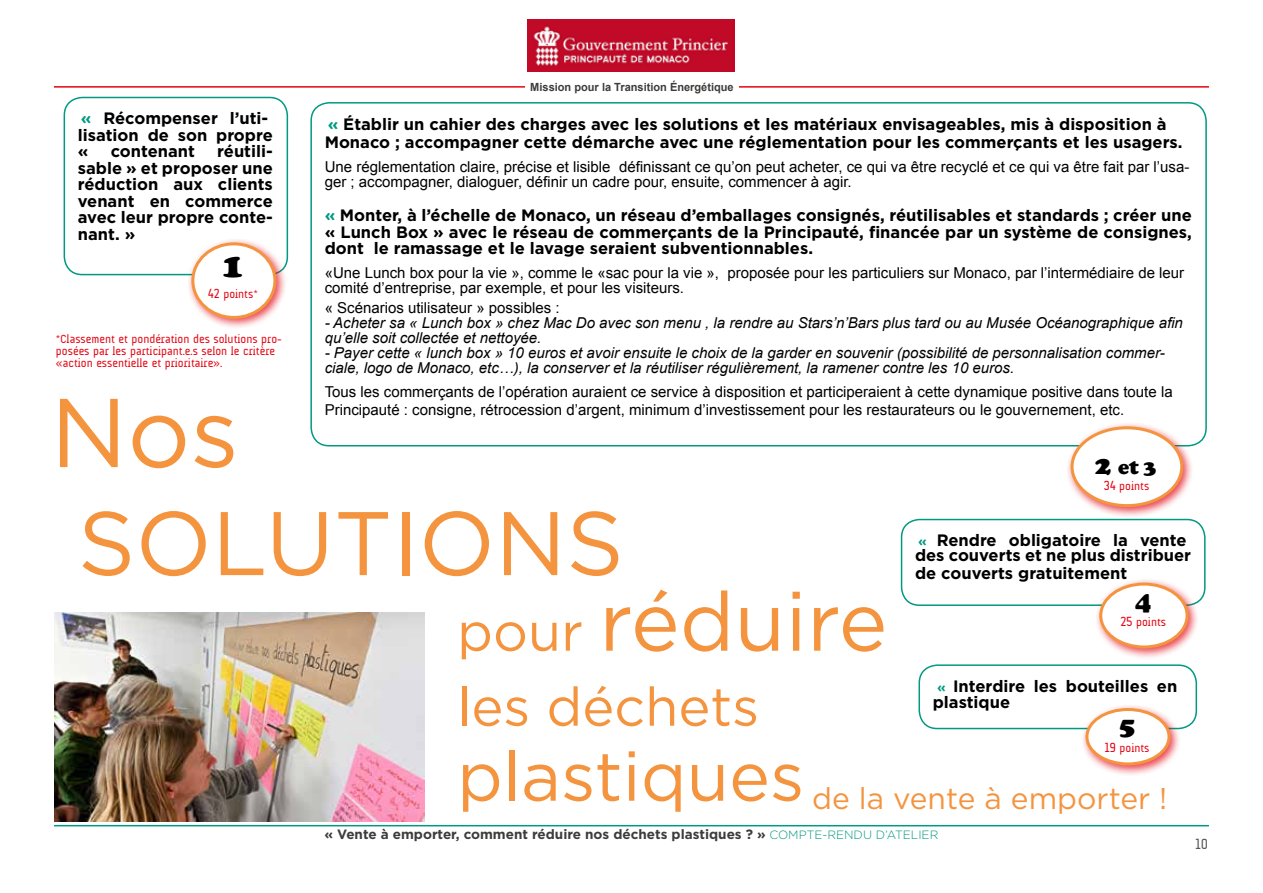
<style>
.page{position:relative;width:1263px;height:893px;background:#fff}
.page>*{position:absolute;margin:0;border:0;box-sizing:border-box;transform-origin:0 0}
.t1{font:97.5px "Gotham";color:#f4943f}
.t2{font:90px "Gotham";color:#f4943f}
.t3{font:82.5px "Gotham";color:#f4943f}
.t4{font:69px "Gotham";color:#f4943f}
.t5{font:54px "Gotham";color:#f4943f}
.t6{font:900 36px "Cooper";color:#000}
.t7{font:30px "Gotham";color:#f4943f}
.t8{font:900 27px "Cooper";color:#000}
.t9{font:900 21px "Cooper";color:#000}
.t10{font:700 16.5px/16.5px "Gotham";color:#000}
.t11{font:15px/15px "Arial";color:#000}
.t12{font:italic 15px/15px "Arial";color:#000}
.t13{font:15px "A Udimat";color:#56575d}
.t14{font:700 13.5px "Gotham";color:#3c3c3b}
.t15{font:12px/12px "A Udimat";color:#e30613}
.t16{font:700 11.25px "Arial";color:#3c3c3b}
.s1{color:#009982}
.s2{font-size:13.5px}
.s3{font-size:27px}
.s4{font-size:54px}
.s5{font-size:13.5px;color:#009982}
.s6{font-weight:300;font-size:12px;color:#009982}
</style>
<div class="page">
<hr style="left:54px;top:86px;width:1155px;height:2px;background:#e30613">
<hr style="left:54px;top:825px;width:1155px;height:1px;background:#009982">
<img style="left:528px;top:19px;width:206px;height:53px">
<div style="left:525px;top:83px;width:214px;height:19px;background:#fff"></div>
<div style="left:310px;top:102px;width:897px;height:344px;border:2px solid #009982;border-radius:18px"></div>
<div style="left:901px;top:519px;width:304px;height:87px;border:2px solid #009982;border-radius:18px"></div>
<div style="left:64px;top:97px;width:224px;height:178px;border:2px solid #009982;border-radius:18px"></div>
<div style="left:187px;top:238px;width:100px;height:92px;background:#e30613;opacity:.75"></div>
<div style="left:193px;top:244px;width:82px;height:73px;background:#fff;border-radius:50%"></div>
<div style="left:191px;top:242px;width:85px;height:77px;border:3px solid #f4943f;border-radius:50%"></div>
<div style="left:1066px;top:421px;width:128px;height:97px;background:#e30613;opacity:.75"></div>
<div style="left:1072px;top:428px;width:110px;height:78px;background:#fff;border-radius:50%"></div>
<div style="left:1070px;top:426px;width:113px;height:81px;border:3px solid #f4943f;border-radius:50%"></div>
<div style="left:1094px;top:577px;width:105px;height:82px;background:#e30613;opacity:.75"></div>
<div style="left:1101px;top:584px;width:86px;height:63px;background:#fff;border-radius:50%"></div>
<div style="left:1099px;top:583px;width:89px;height:65px;border:3px solid #f4943f;border-radius:50%"></div>
<div style="left:918px;top:664px;width:279px;height:65px;border:2px solid #009982;border-radius:18px"></div>
<div style="left:1081px;top:703px;width:100px;height:73px;background:#e30613;opacity:.75"></div>
<div style="left:1087px;top:709px;width:82px;height:55px;background:#fff;border-radius:50%"></div>
<div style="left:1085px;top:708px;width:85px;height:57px;border:3px solid #f4943f;border-radius:50%"></div>
<img style="left:55px;top:612px;width:370px;height:210px">
<p class="t10" style="left:78px;top:110px;width:196px"><span class="s1">«</span> Récompenser l’uti&shy;lisation de son propre «</p>
<p class="t10" style="left:78px;top:143px;width:197px;text-align:justify;text-indent:139px">réutili&shy;sable » et proposer une réduction aux clients venant en commerce avec leur propre conte&shy;nant. »</p>
<h3 class="t6" style="left:222px;top:244px;width:23px">1</h3>
<p class="t15" style="left:208px;top:287px;width:51px"><span class="s2">42</span> points*</p>
<p class="t10" style="left:111px;top:143px;width:86px">contenant</p>
<p class="t15" style="left:56px;top:333px;width:227px">*Classement et pondération des solutions pro&shy;posées par les participant.e.s selon le critère «action essentielle et prioritaire».</p>
<h1 class="t1" style="left:50px;top:370px;width:190px">Nos</h1>
<p class="t16" style="left:530px;top:80px;width:205px">Mission pour la Transition Énergétique</p>
<p class="t10" style="left:325px;top:115px;width:859px;line-height:18px"><span class="s1">«</span> Établir un cahier des charges avec les solutions et les matériaux envisageables, mis à disposition à<br>Monaco ; accompagner cette démarche avec une réglementation pour les commerçants et les usagers.</p>
<p class="t11" style="left:325px;top:159px;width:866px">Une réglementation claire, précise et lisible définissant ce qu’on peut acheter, ce qui va être recyclé et ce qui va être fait par l’usa&shy;ger ; accompagner, dialoguer, définir un cadre pour, ensuite, commencer à agir.</p>
<p class="t10" style="left:325px;top:207px;width:869px;text-align:justify"><span class="s1">«</span> Monter, à l’échelle de Monaco, un réseau d’emballages consignés, réutilisables et standards ; créer une « Lunch Box » avec le réseau de commerçants de la Principauté, financée par un système de consignes, dont le ramassage et le lavage seraient subventionnables.</p>
<p class="t11" style="left:325px;top:265px;width:861px">«Une Lunch box pour la vie », comme le «sac pour la vie », proposée pour les particuliers sur Monaco, par l’intermédiaire de leur comité d’entreprise, par exemple, et pour les visiteurs.</p>
<p class="t11" style="left:325px;top:300px;width:237px">« Scénarios utilisateur » possibles :</p>
<p class="t12" style="left:325px;top:315px;width:860px">- Acheter sa « Lunch box » chez Mac Do avec son menu , la rendre au Stars’n’Bars plus tard ou au Musée Océanographique afin qu’elle soit collectée et nettoyée.</p>
<p class="t12" style="left:325px;top:345px;width:842px">- Payer cette « lunch box » 10 euros et avoir ensuite le choix de la garder en souvenir (possibilité de personnalisation commer&shy;ciale, logo de Monaco, etc…), la conserver et la réutiliser régulièrement, la ramener contre les 10 euros.</p>
<p class="t11" style="left:325px;top:382px;width:849px;line-height:18px">Tous les commerçants de l’opération auraient ce service à disposition et participeraient à cette dynamique positive dans toute la<br>Principauté : consigne, rétrocession d’argent, minimum d’investissement pour les restaurateurs ou le gouvernement, etc.</p>
<p class="t9" style="left:1095px;top:454px;width:63px"><span class="s3">2</span> et 3</p>
<p class="t15" style="left:1104px;top:480px;width:47px"><span class="s2">34</span> points</p>
<h2 class="t2" style="left:78px;top:486px;width:548px">SOLUTIONS</h2>
<h3 class="t3" style="left:457px;top:569px;width:432px"><span class="s4">pour</span> réduire</h3>
<h3 class="t5" style="left:457px;top:672px;width:303px">les déchets</h3>
<h3 class="t4" style="left:457px;top:732px;width:349px">plastiques</h3>
<p class="t10" style="left:915px;top:533px;width:278px;line-height:15px"><span class="s5">«</span> Rendre obligatoire la vente des couverts et ne plus distribuer</p>
<p class="t10" style="left:915px;top:565px;width:214px">de couverts gratuitement</p>
<h3 class="t8" style="left:1135px;top:585px;width:18px">4</h3>
<p class="t15" style="left:1120px;top:616px;width:47px"><span class="s2">25</span> points</p>
<p class="t10" style="left:933px;top:678px;width:246px"><span class="s5">«</span> Interdire les bouteilles en plastique</p>
<h3 class="t8" style="left:1119px;top:711px;width:18px">5</h3>
<p class="t15" style="left:1105px;top:741px;width:46px"><span class="s2">19</span> points</p>
<h3 class="t7" style="left:812px;top:779px;width:357px">de la vente à emporter !</h3>
<p class="t14" style="left:324px;top:825px;width:615px">« Vente à emporter, comment réduire nos déchets plastiques ? » <span class="s6">COMPTE-RENDU D’ATELIER</span></p>
<p class="t13" style="left:1195px;top:835px;width:14px">10</p>
</div>
